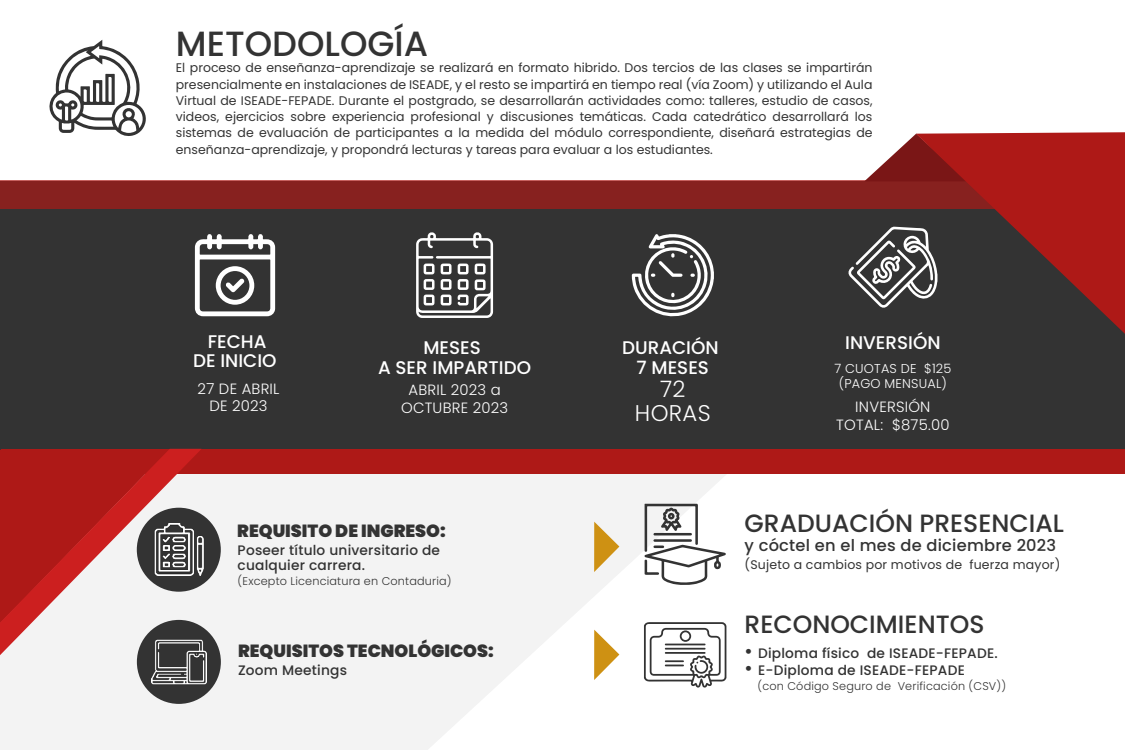
<style>
.page{position:relative;width:1125px;height:750px;background:#fff}
.page>*{position:absolute;margin:0;border:0;box-sizing:border-box;transform-origin:0 0}
.t1{font:500 35px "Poppins";color:#333}
.t2{font:500 25px "Poppins";color:#333}
.t3{font:300 22.75px/23.6px "Poppins";letter-spacing:.015em;color:#fff;text-align:center}
.t4{font:500 18.25px/19.4px "Poppins";color:#fff;text-align:center}
.t5{font:900 17.62px "Poppins";color:#333}
.t6{font:500 16.25px "Poppins";letter-spacing:.015em;color:#333}
.t7{font:300 14.88px/18.2px "Poppins";letter-spacing:.015em;color:#fff;text-align:center}
.t8{font:500 13.75px/15px "Poppins";letter-spacing:.015em;color:#333}
.t9{font:300 12.88px/15px "Poppins";letter-spacing:.015em;color:#fff;text-align:center}
.t10{font:12.5px/16.2px "Poppins";color:#333;text-align:justify}
.t11{font:300 11.25px "Poppins";letter-spacing:.015em;color:#333}
.s1{font-weight:400;font-size:20px}
</style>
<div class="page">
<svg style="left:0;top:473px;width:739px;height:277px;fill:#f3f3f3"></svg>
<div style="left:0;top:182px;width:1125px;height:272px;background:#333"></div>
<div style="left:0;top:180px;width:1125px;height:29px;background:#87211f"></div>
<svg style="left:644px;top:622px;width:82px;height:66px"></svg>
<svg style="left:49px;top:40px;width:97px;height:96px"></svg>
<svg style="left:864px;top:134px;width:52px;height:47px"></svg>
<svg style="left:916px;top:132px;width:209px;height:202px;fill:#ae1917"></svg>
<svg style="left:195px;top:234px;width:80px;height:82px"></svg>
<svg style="left:632px;top:234px;width:82px;height:83px"></svg>
<svg style="left:416px;top:232px;width:77px;height:86px"></svg>
<svg style="left:848px;top:227px;width:89px;height:81px"></svg>
<svg style="left:645px;top:504px;width:81px;height:81px"></svg>
<div style="left:1px;top:449px;width:1124px;height:24px;background:#ae1917"></div>
<svg style="left:0;top:449px;width:202px;height:208px"></svg>
<svg style="left:594px;top:522px;width:25px;height:50px"></svg>
<svg style="left:594px;top:630px;width:25px;height:50px"></svg>
<div style="left:137px;top:508px;width:84px;height:84px;background:#333;border-radius:50%"></div>
<img style="left:154px;top:523px;width:50px;height:53px">
<div style="left:137px;top:620px;width:84px;height:84px;background:#333;border-radius:50%"></div>
<img style="left:151px;top:639px;width:55px;height:46px">
<h1 class="t1" style="left:176px;top:24px;width:254px">METODOLOGÍA</h1>
<p class="t10" style="left:176px;top:60px;width:698px">El proceso de enseñanza-aprendizaje se realizará en formato hibrido. Dos tercios de las clases se impartirán presencialmente en instalaciones de ISEADE, y el resto se impartirá en tiempo real (vía Zoom) y utilizando el Aula Virtual de ISEADE-FEPADE. Durante el postgrado, se desarrollarán actividades como: talleres, estudio de casos, videos, ejercicios sobre experiencia profesional y discusiones temáticas. Cada catedrático desarrollará los sistemas de evaluación de participantes a la medida del módulo correspondiente, diseñará estrategias de enseñanza-aprendizaje, y propondrá lecturas y tareas para evaluar a los estudiantes.</p>
<h3 class="t4" style="left:193px;top:332px;width:85px">FECHA<br>DE INICIO</h3>
<p class="t7" style="left:197px;top:380px;width:84px;line-height:16.9px">27 DE ABRIL<br>DE 2023</p>
<h3 class="t4" style="left:378px;top:338px;width:155px">MESES<br>A SER IMPARTIDO</h3>
<h3 class="t4" style="left:622px;top:338px;width:98px">DURACIÓN<br>7 MESES</h3>
<h3 class="t4" style="left:845px;top:333px;width:97px">INVERSIÓN</h3>
<p class="t7" style="left:401px;top:381px;width:109px">ABRIL 2023 a<br>OCTUBRE 2023</p>
<h3 class="t3" style="left:635px;top:378px;width:77px">72<br>HORAS</h3>
<p class="t9" style="left:834px;top:361px;width:119px">7 CUOTAS DE $125 (PAGO MENSUAL)</p>
<p class="t7" style="left:836px;top:398px;width:115px">INVERSIÓN<br>TOTAL: $875.00</p>
<h3 class="t5" style="left:237px;top:520px;width:210px">REQUISITO DE INGRESO:</h3>
<p class="t8" style="left:238px;top:542px;width:204px">Poseer título universitario de cualquier carrera.</p>
<p class="t11" style="left:238px;top:574px;width:216px">(Excepto Licenciatura en Contaduria)</p>
<h3 class="t5" style="left:238px;top:640px;width:257px">REQUISITOS TECNOLÓGICOS:</h3>
<p class="t8" style="left:238px;top:662px;width:110px">Zoom Meetings</p>
<h2 class="t2" style="left:745px;top:508px;width:321px">GRADUACIÓN PRESENCIAL</h2>
<h3 class="t6" style="left:745px;top:536px;width:313px">y cóctel en el mes de diciembre 2023</h3>
<p class="t10" style="left:745px;top:556px;width:317px">(Sujeto a cambios por motivos de fuerza mayor)</p>
<h2 class="t2" style="left:745px;top:609px;width:241px">RECONOCIMIENTOS</h2>
<p class="t8" style="left:745px;top:645px;width:255px"><span class="s1">•</span> Diploma físico de ISEADE-FEPADE.</p>
<p class="t8" style="left:745px;top:663px;width:222px"><span class="s1">•</span> E-Diploma de ISEADE-FEPADE</p>
<p class="t11" style="left:758px;top:680px;width:250px">(con Código Seguro de Verificación (CSV))</p>
</div>
